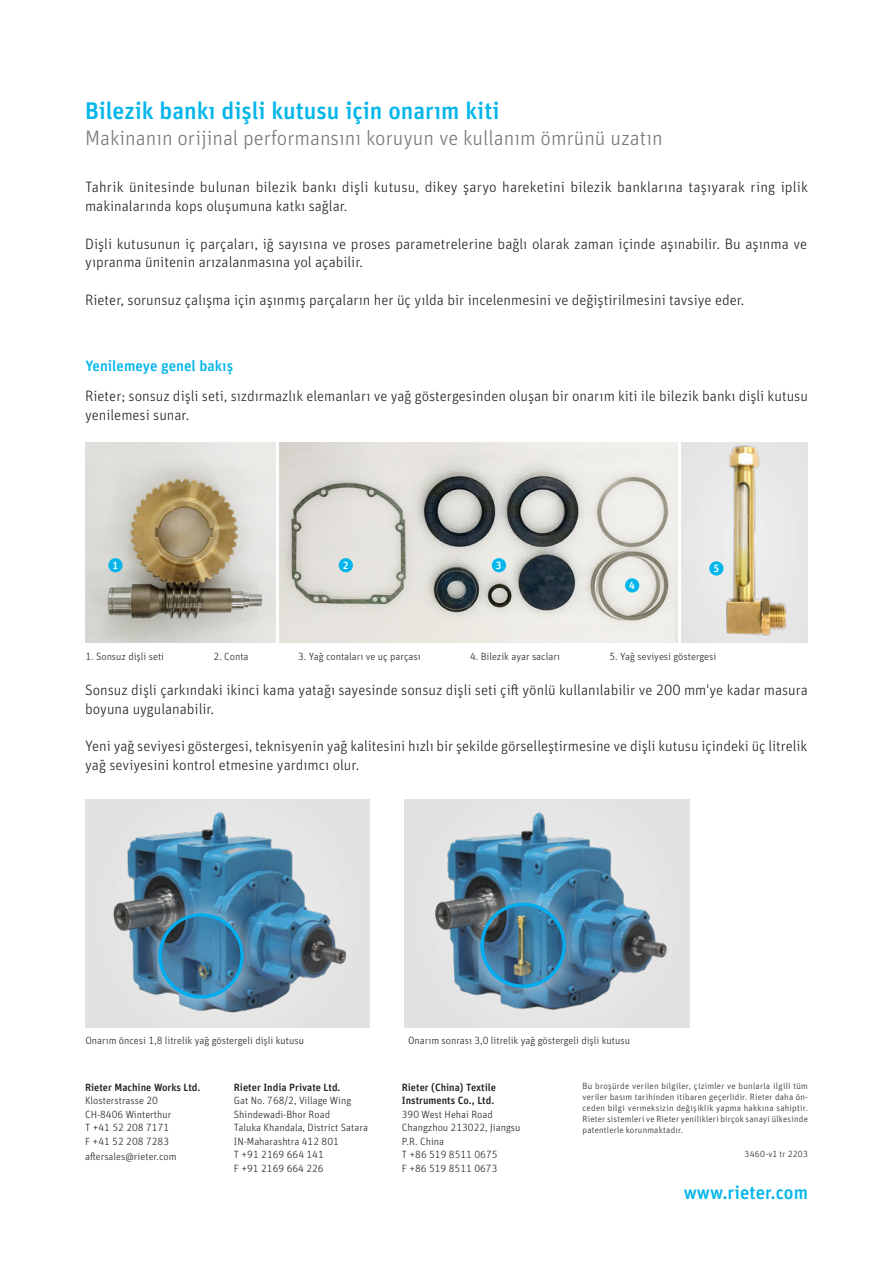
<style>
.page{position:relative;width:893px;height:1263px;background:#fff}
.page>*{position:absolute;margin:0;border:0;box-sizing:border-box;transform-origin:0 0}
.t1{font:500 24px "Unit Pro";color:#02b5eb}
.t2{font:300 21px "Unit Pro";color:#76787b}
.t3{font:500 18.75px "Unit Pro";color:#02b5eb}
.t4{font:300 15px/18.8px "Unit Pro";color:#231f20}
.t5{font:500 15px "Unit Pro";color:#02b5eb}
.t6{font:300 10.5px/13.5px "Unit Pro";color:#231f20}
.t7{font:500 10.5px/13.5px "Unit Pro";color:#231f20}
.t8{font:10.5px "Rieter Unit OT Medium";color:#fff}
.t9{font:300 9px/10.8px "Unit Pro";letter-spacing:.02em;color:#231f20;text-align:justify}
</style>
<div class="page">
<img style="left:85px;top:800px;width:285px;height:228px">
<img style="left:404px;top:800px;width:285px;height:228px">
<img style="left:85px;top:443px;width:191px;height:199px">
<img style="left:280px;top:443px;width:397px;height:199px">
<img style="left:683px;top:443px;width:125px;height:199px">
<div style="left:108px;top:558px;width:15px;height:14px;background:#02b5eb;border-radius:50%"></div>
<div style="left:339px;top:558px;width:14px;height:14px;background:#02b5eb;border-radius:50%"></div>
<div style="left:492px;top:558px;width:14px;height:14px;background:#02b5eb;border-radius:50%"></div>
<div style="left:625px;top:578px;width:14px;height:14px;background:#02b5eb;border-radius:50%"></div>
<div style="left:709px;top:561px;width:14px;height:14px;background:#02b5eb;border-radius:50%"></div>
<div style="left:455px;top:878px;width:136px;height:135px;background:#fff;opacity:.75"></div>
<div style="left:461px;top:883px;width:124px;height:124px;background:#fff;opacity:.75"></div>
<div style="left:133px;top:888px;width:136px;height:136px;background:#fff;opacity:.75"></div>
<div style="left:139px;top:894px;width:124px;height:124px;background:#fff;opacity:.75"></div>
<img style="left:482px;top:904px;width:82px;height:82px;border-radius:41px">
<div style="left:481px;top:903px;width:84px;height:84px;border:3px solid #00aeef;border-radius:50%"></div>
<img style="left:160px;top:915px;width:82px;height:82px;border-radius:41px">
<div style="left:159px;top:913px;width:84px;height:85px;border:3px solid #00aeef;border-radius:50%"></div>
<h1 class="t1" style="left:85px;top:93px;width:416px">Bilezik bankı dişli kutusu i̇çin onarım kiti</h1>
<h2 class="t2" style="left:85px;top:123px;width:579px">Makinanın orijinal performansını koruyun ve kullanım ömrünü uzatın</h2>
<p class="t4" style="left:85px;top:177px;width:724px">Tahrik ünitesinde bulunan bilezik bankı dişli kutusu, dikey şaryo hareketini bilezik banklarına taşıyarak ring iplik makinalarında kops oluşumuna katkı sağlar.</p>
<p class="t4" style="left:85px;top:233px;width:724px">Dişli kutusunun iç parçaları, iğ sayısına ve proses parametrelerine bağlı olarak zaman içinde aşınabilir. Bu aşınma ve yıpranma ünitenin arızalanmasına yol açabilir.</p>
<p class="t4" style="left:85px;top:290px;width:661px">Rieter, sorunsuz çalışma için aşınmış parçaların her üç yılda bir incelenmesini ve değiştirilmesini tavsiye eder.</p>
<p class="t5" style="left:85px;top:355px;width:149px">Yenilemeye genel bakış</p>
<p class="t4" style="left:85px;top:386px;width:724px">Rieter; sonsuz dişli seti, sızdırmazlık elemanları ve yağ göstergesinden oluşan bir onarım kiti ile bilezik bankı dişli kutusu yenilemesi sunar.</p>
<p class="t8" style="left:112px;top:559px;width:7px">1</p>
<p class="t8" style="left:343px;top:559px;width:7px">2</p>
<p class="t8" style="left:496px;top:559px;width:7px">3</p>
<p class="t8" style="left:629px;top:579px;width:7px">4</p>
<p class="t8" style="left:713px;top:562px;width:7px">5</p>
<p class="t6" style="left:85px;top:649px;width:80px">1. Sonsuz dişli seti</p>
<p class="t6" style="left:214px;top:649px;width:37px">2. Conta</p>
<p class="t6" style="left:298px;top:649px;width:124px">3. Yağ contaları ve uç parçası</p>
<p class="t6" style="left:470px;top:649px;width:91px">4. Bilezik ayar sacları</p>
<p class="t6" style="left:609px;top:649px;width:108px">5. Yağ seviyesi göstergesi</p>
<p class="t4" style="left:85px;top:679px;width:724px">Sonsuz dişli çarkındaki ikinci kama yatağı sayesinde sonsuz dişli seti çift yönlü kullanılabilir ve 200 mm'ye kadar masura boyuna uygulanabilir.</p>
<p class="t4" style="left:85px;top:736px;width:724px">Yeni yağ seviyesi göstergesi, teknisyenin yağ kalitesini hızlı bir şekilde görselleştirmesine ve dişli kutusu içindeki üç litrelik yağ seviyesini kontrol etmesine yardımcı olur.</p>
<p class="t6" style="left:85px;top:1033px;width:220px">Onarım öncesi 1,8 litrelik yağ göstergeli dişli kutusu</p>
<p class="t6" style="left:408px;top:1033px;width:224px">Onarım sonrası 3,0 litrelik yağ göstergeli dişli kutusu</p>
<p class="t7" style="left:85px;top:1079px;width:117px">Rieter Machine Works Ltd.</p>
<p class="t6" style="left:85px;top:1093px;width:93px;line-height:14px">Klosterstrasse 20<br>CH-8406 Winterthur<br>T +41 52 208 7171<br>F +41 52 208 7283 aftersales@rieter.com</p>
<p class="t7" style="left:234px;top:1079px;width:108px">Rieter India Private Ltd.</p>
<p class="t6" style="left:234px;top:1093px;width:136px">Gat No. 768/2, Village Wing<br>Shindewadi-Bhor Road<br>Taluka Khandala, District Satara<br>IN-Maharashtra 412 801<br>T +91 2169 664 141<br>F +91 2169 664 226</p>
<p class="t7" style="left:402px;top:1079px;width:96px">Rieter (China) Textile<br>Instruments Co., Ltd.</p>
<p class="t6" style="left:402px;top:1107px;width:120px">390 West Hehai Road<br>Changzhou 213022, Jiangsu<br>P.R. China<br>T +86 519 8511 0675<br>F +86 519 8511 0673</p>
<p class="t9" style="left:583px;top:1080px;width:227px">Bu broşürde verilen bilgiler, çizimler ve bunlarla ilgili tüm veriler basım tarihinden itibaren geçerlidir. Rieter daha ön&shy;ceden bilgi vermeksizin değişiklik yapma hakkına sahiptir.<br>Rieter sistemleri ve Rieter yenilikleri birçok sanayi ülkesinde patentlerle korunmaktadır.</p>
<p class="t9" style="left:744px;top:1148px;width:65px">3460-v1 tr 2203</p>
<p class="t3" style="left:684px;top:1178px;width:126px">www.rieter.com</p>
</div>
